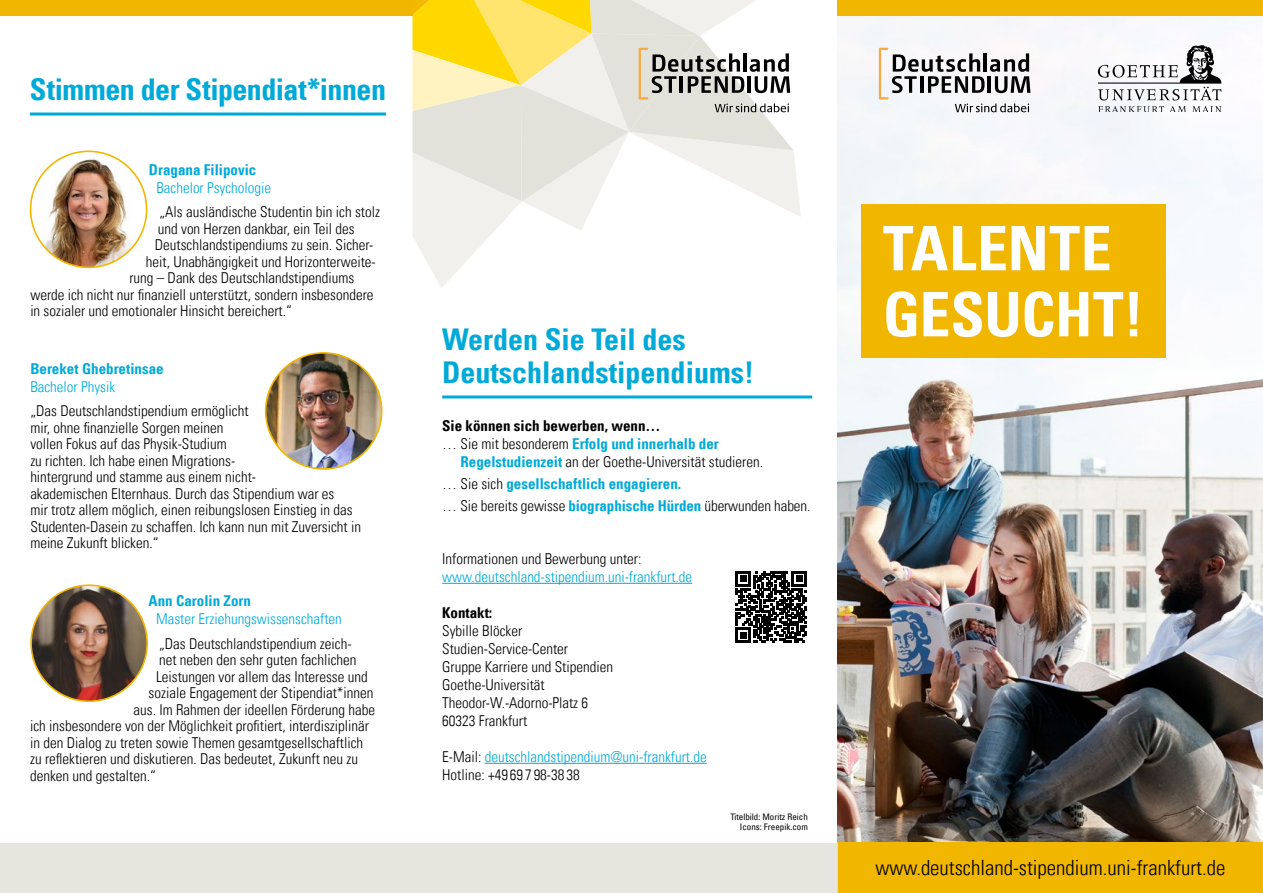
<style>
.page{position:relative;width:1263px;height:893px;background:#fff}
.page>*{position:absolute;margin:0;border:0;box-sizing:border-box;transform-origin:0 0}
.t1{font:61.35px/66px "Univers Com 67 Bold Cond";color:#fff}
.t2{font:30px/33px "Univers Com 67 Bold Cond";color:#00aad8}
.t3{font:21px "Univers Com 47 Light Cond";color:#000}
.t4{font:15px/16.5px "Univers Com 47 Light Cond";color:#000}
.t5{font:15px/18px "Univers Com 47 Light Cond";color:#00aad8}
.t6{font:15px "Univers Com 67 Bold Cond";color:#00aad8}
.t7{font:15px/18px "Univers Com 67 Bold Cond";color:#000}
.t8{font:condensed 9px/10.8px "Univers Com 57";color:#000;text-align:right}
.s1{font-family:"Univers Com 47 Light Cond"}
.s2{color:#00aad8}
.s3{font-family:"Univers Com 67 Bold Cond";color:#00aad8}
.s4{font-family:"Univers Com 47 Light Cond";color:#000}
.s5{color:#000}
</style>
<div class="page">
<img style="left:838px;top:15px;width:425px;height:828px">
<div style="left:861px;top:204px;width:304px;height:154px;background:#f1b700"></div>
<svg style="left:1098px;top:45px;width:123px;height:67px"></svg>
<div style="left:838px;top:843px;width:425px;height:50px;background:#f1b700"></div>
<div style="left:838px;top:0;width:425px;height:15px;background:#f1b700"></div>
<hr style="left:983px;top:53px;width:4px;height:19px;background:#000">
<svg style="left:892px;top:53px;width:92px;height:40px"></svg>
<hr style="left:988px;top:76px;width:3px;height:17px;background:#000">
<svg style="left:990px;top:53px;width:40px;height:40px"></svg>
<div style="left:879px;top:48px;width:10px;height:52px;border:2px solid #f6aa43"></div>
<svg style="left:955px;top:104px;width:74px;height:8px"></svg>
<svg style="left:412px;top:0;width:389px;height:288px"></svg>
<hr style="left:442px;top:395px;width:370px;height:3px;background:#00aad8">
<hr style="left:30px;top:113px;width:356px;height:3px;background:#00aad8">
<div style="left:0;top:843px;width:838px;height:50px;background:#e3e2da"></div>
<img style="left:32px;top:151px;width:115px;height:116px">
<div style="left:30px;top:151px;width:117px;height:117px;border:2px solid #f1b700;border-radius:50%"></div>
<img style="left:266px;top:353px;width:116px;height:116px;border-radius:58px">
<div style="left:265px;top:352px;width:117px;height:118px;border:2px solid #f1b700;border-radius:50%"></div>
<img style="left:31px;top:585px;width:116px;height:116px;border-radius:58px">
<div style="left:30px;top:584px;width:118px;height:118px;border:2px solid #f1b700;border-radius:50%"></div>
<div style="left:0;top:0;width:412px;height:15px;background:#f1b700"></div>
<svg style="left:736px;top:571px;width:71px;height:71px"></svg>
<hr style="left:442px;top:583px;width:250px;height:1px;background:#00aad8">
<hr style="left:485px;top:763px;width:222px;height:1px;background:#00aad8">
<h2 class="t2" style="left:30px;top:72px;width:358px">Stimmen der Stipendiat*innen</h2>
<p class="t6" style="left:149px;top:160px;width:109px">Dragana Filipovic</p>
<p class="t5" style="left:156px;top:178px;width:116px">Bachelor Psychologie</p>
<p class="t4" style="left:159px;top:204px;width:222px">„Als ausländische Studentin bin ich stolz</p>
<p class="t4" style="left:158px;top:220px;width:198px">und von Herzen dankbar, ein Teil des</p>
<p class="t4" style="left:155px;top:237px;width:220px">Deutschlandstipendiums zu sein. Sicher-</p>
<p class="t4" style="left:146px;top:253px;width:231px">heit, Unabhängigkeit und Horizonterweite-</p>
<p class="t4" style="left:129px;top:270px;width:226px">rung – Dank des Deutschlandstipendiums</p>
<p class="t4" style="left:30px;top:286px;width:345px">werde ich nicht nur finanziell unterstützt, sondern insbesondere</p>
<p class="t4" style="left:30px;top:303px;width:263px">in sozialer und emotionaler Hinsicht bereichert.“</p>
<p class="t6" style="left:30px;top:359px;width:135px">Bereket Ghebretinsae</p>
<p class="t5" style="left:30px;top:377px;width:86px">Bachelor Physik</p>
<p class="t4" style="left:30px;top:403px;width:332px">„Das Deutschlandstipendium ermöglicht<br>mir, ohne finanzielle Sorgen meinen<br>vollen Fokus auf das Physik-Studium<br>zu richten. Ich habe einen Migrations-<br>hintergrund und stamme aus einem nicht-<br>akademischen Elternhaus. Durch das Stipendium war es<br>mir trotz allem möglich, einen reibungslosen Einstieg in das Studenten-Dasein zu schaffen. Ich kann nun mit Zuversicht in meine Zukunft blicken.“</p>
<p class="t6" style="left:149px;top:591px;width:104px">Ann Carolin Zorn</p>
<p class="t5" style="left:156px;top:610px;width:187px">Master Erziehungswissenschaften</p>
<p class="t4" style="left:159px;top:635px;width:194px">„Das Deutschlandstipendium zeich-</p>
<p class="t4" style="left:159px;top:651px;width:199px">net neben den sehr guten fachlichen</p>
<p class="t4" style="left:156px;top:668px;width:213px">Leistungen vor allem das Interesse und</p>
<p class="t4" style="left:149px;top:684px;width:226px">soziale Engagement der Stipendiat*innen</p>
<p class="t4" style="left:134px;top:701px;width:243px">aus. Im Rahmen der ideellen Förderung habe</p>
<p class="t4" style="left:30px;top:717px;width:340px">ich insbesondere von der Möglichkeit profitiert, interdisziplinär</p>
<p class="t4" style="left:30px;top:734px;width:335px">in den Dialog zu treten sowie Themen gesamtgesellschaftlich</p>
<p class="t4" style="left:30px;top:750px;width:330px">zu reflektieren und diskutieren. Das bedeutet, Zukunft neu zu</p>
<p class="t4" style="left:30px;top:767px;width:127px">denken und gestalten.“</p>
<h2 class="t2" style="left:442px;top:322px;width:313px">Werden Sie Teil des<br>Deutschlandstipendiums!</h2>
<p class="t7" style="left:442px;top:416px;width:278px">Sie können sich bewerben, wenn…<br><span class="s1">… Sie mit besonderem</span> <span class="s2">Erfolg und innerhalb der</span></p>
<p class="t4" style="left:461px;top:453px;width:304px"><span class="s3">Regelstudienzeit</span> an der Goethe-Universität studieren.</p>
<p class="t6" style="left:442px;top:475px;width:240px"><span class="s4">… Sie sich</span> gesellschaftlich engagieren.</p>
<p class="t4" style="left:442px;top:498px;width:370px">… Sie bereits gewisse <span class="s3">biographische Hürden</span> überwunden haben.</p>
<p class="t4" style="left:442px;top:551px;width:201px">Informationen und Bewerbung unter:</p>
<p class="t5" style="left:442px;top:568px;width:251px">www.deutschland-stipendium.uni-frankfurt.de</p>
<p class="t7" style="left:442px;top:604px;width:52px">Kontakt:</p>
<p class="t4" style="left:442px;top:622px;width:172px;line-height:18px">Sybille Blöcker<br>Studien-Service-Center<br>Gruppe Karriere und Stipendien<br>Goethe-Universität<br>Theodor-W.-Adorno-Platz 6<br>60323 Frankfurt</p>
<p class="t5" style="left:442px;top:748px;width:266px"><span class="s5">E-Mail:</span> deutschlandstipendium@uni-frankfurt.de<br><span class="s5">Hotline: +49 69 7 98-38 38</span></p>
<p class="t8" style="left:730px;top:811px;width:79px">Titelbild: Moritz Reich<br>Icons: Freepik.com</p>
<h1 class="t1" style="left:883px;top:215px;width:262px">TALENTE<br>GESUCHT!</h1>
<h3 class="t3" style="left:875px;top:855px;width:351px">www.deutschland-stipendium.uni-frankfurt.de</h3>
</div>
